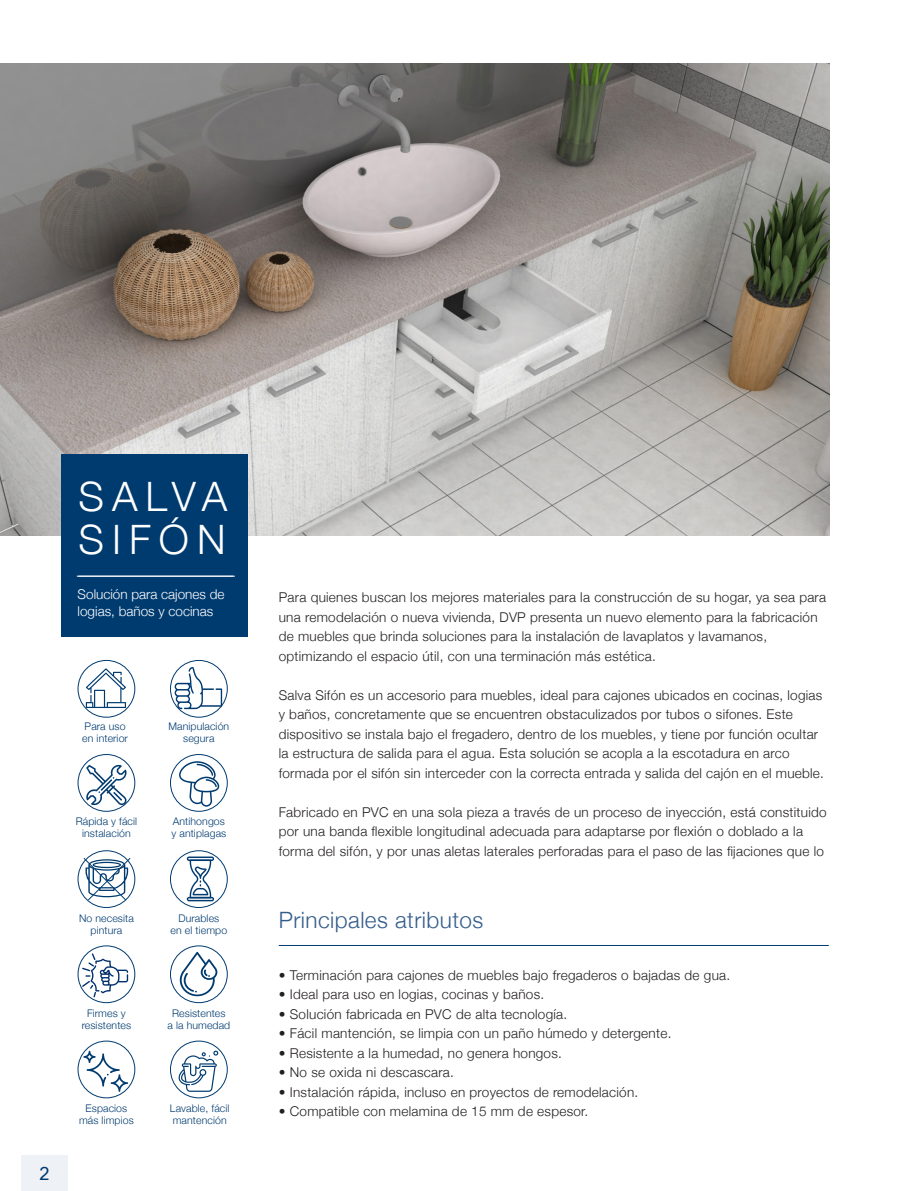
<style>
.page{position:relative;width:915px;height:1191px;background:#fff}
.page>*{position:absolute;margin:0;border:0;box-sizing:border-box;transform-origin:0 0}
.t1{font:300 40.5px "Helvetica Neue";letter-spacing:.2em;color:#fff}
.t2{font:300 22.5px "Helvetica Neue";letter-spacing:.02em;color:#355d8b}
.t3{font:18px "Microsoft Sans Serif";color:#003b70}
.t4{font:300 13.5px/19.5px "Helvetica Neue";letter-spacing:.02em;color:#231f20}
.t5{font:300 13.5px/16.8px "Helvetica Neue";color:#fff}
.t6{font:300 10.5px/12px "Helvetica Neue";letter-spacing:.01em;color:#003b70;text-align:center}
</style>
<div class="page">
<div style="left:21px;top:1155px;width:47px;height:36px;background:#eef1f5"></div>
<img style="left:0;top:64px;width:829px;height:471px">
<hr style="left:279px;top:945px;width:549px;height:1px;background:#003b70">
<div style="left:61px;top:454px;width:186px;height:183px;background:#003b70"></div>
<hr style="left:77px;top:576px;width:156px;height:1px;background:#fff">
<hr style="left:78px;top:576px;width:157px;height:1px;background:#fff">
<div style="left:78px;top:660px;width:57px;height:57px;border:1px solid #003b70;border-radius:50%"></div>
<div style="left:170px;top:660px;width:57px;height:57px;border:1px solid #003b70;border-radius:50%"></div>
<div style="left:78px;top:754px;width:57px;height:57px;border:1px solid #003b70;border-radius:50%"></div>
<div style="left:170px;top:754px;width:57px;height:57px;border:1px solid #003b70;border-radius:50%"></div>
<div style="left:78px;top:850px;width:57px;height:57px;border:1px solid #003b70;border-radius:50%"></div>
<div style="left:170px;top:850px;width:57px;height:57px;border:1px solid #003b70;border-radius:50%"></div>
<div style="left:78px;top:945px;width:57px;height:57px;border:1px solid #003b70;border-radius:50%"></div>
<div style="left:170px;top:945px;width:57px;height:57px;border:1px solid #003b70;border-radius:50%"></div>
<div style="left:170px;top:1041px;width:57px;height:57px;border:1px solid #003b70;border-radius:50%"></div>
<svg style="left:86px;top:765px;width:41px;height:40px"></svg>
<div style="left:78px;top:1041px;width:57px;height:57px;border:1px solid #003b70;border-radius:50%"></div>
<div style="left:187px;top:856px;width:27px;height:5px;background:#003b70;border-radius:2px"></div>
<svg style="left:187px;top:897px;width:27px;height:4px"></svg>
<svg style="left:188px;top:858px;width:24px;height:39px"></svg>
<svg style="left:82px;top:953px;width:46px;height:44px"></svg>
<svg style="left:86px;top:668px;width:40px;height:40px"></svg>
<svg style="left:178px;top:1050px;width:40px;height:41px"></svg>
<svg style="left:83px;top:857px;width:48px;height:44px"></svg>
<svg style="left:179px;top:761px;width:40px;height:45px"></svg>
<svg style="left:174px;top:667px;width:48px;height:42px"></svg>
<svg style="left:180px;top:952px;width:37px;height:44px"></svg>
<svg style="left:83px;top:1050px;width:45px;height:41px"></svg>
<p class="t1" style="left:78px;top:464px;width:150px">SALVA</p>
<p class="t1" style="left:78px;top:507px;width:149px">SIFÓN</p>
<p class="t5" style="left:78px;top:585px;width:148px">Solución para cajones de logias, baños y cocinas</p>
<p class="t6" style="left:85px;top:719px;width:43px">Para uso</p>
<p class="t6" style="left:82px;top:731px;width:47px">en interior</p>
<p class="t6" style="left:168px;top:719px;width:62px">Manipulación</p>
<p class="t6" style="left:183px;top:731px;width:33px">segura</p>
<p class="t6" style="left:76px;top:815px;width:63px">Rápida y fácil</p>
<p class="t6" style="left:82px;top:827px;width:50px">instalación</p>
<p class="t6" style="left:173px;top:815px;width:54px">Antihongos</p>
<p class="t6" style="left:171px;top:827px;width:56px">y antiplagas</p>
<p class="t6" style="left:79px;top:911px;width:56px">No necesita</p>
<p class="t6" style="left:90px;top:923px;width:33px">pintura</p>
<p class="t6" style="left:178px;top:911px;width:42px">Durables</p>
<p class="t6" style="left:170px;top:923px;width:58px">en el tiempo</p>
<p class="t6" style="left:82px;top:1006px;width:51px">Firmes y resistentes</p>
<p class="t6" style="left:172px;top:1006px;width:55px">Resistentes</p>
<p class="t6" style="left:167px;top:1018px;width:64px">a la humedad</p>
<h3 class="t3" style="left:39px;top:1162px;width:12px">2</h3>
<p class="t6" style="left:85px;top:1101px;width:43px">Espacios</p>
<p class="t6" style="left:79px;top:1113px;width:56px">más limpios</p>
<p class="t6" style="left:170px;top:1101px;width:61px;text-align:left">Lavable, fácil mantención</p>
<p class="t4" style="left:279px;top:587px;width:548px">Para quienes buscan los mejores materiales para la construcción de su hogar, ya sea para una remodelación o nueva vivienda, DVP presenta un nuevo elemento para la fabricación de muebles que brinda soluciones para la instalación de lavaplatos y lavamanos, optimizando el espacio útil, con una terminación más estética.</p>
<p class="t4" style="left:279px;top:684px;width:546px">Salva Sifón es un accesorio para muebles, ideal para cajones ubicados en cocinas, logias y baños, concretamente que se encuentren obstaculizados por tubos o sifones. Este dispositivo se instala bajo el fregadero, dentro de los muebles, y tiene por función ocultar la estructura de salida para el agua. Esta solución se acopla a la escotadura en arco formada por el sifón sin interceder con la correcta entrada y salida del cajón en el mueble.</p>
<p class="t4" style="left:279px;top:801px;width:549px">Fabricado en PVC en una sola pieza a través de un proceso de inyección, está constituido por una banda flexible longitudinal adecuada para adaptarse por flexión o doblado a la forma del sifón, y por unas aletas laterales perforadas para el paso de las fijaciones que lo</p>
<p class="t2" style="left:279px;top:902px;width:206px">Principales atributos</p>
<p class="t4" style="left:279px;top:964px;width:453px">• Terminación para cajones de muebles bajo fregaderos o bajadas de gua.</p>
<p class="t4" style="left:279px;top:983px;width:267px">• Ideal para uso en logias, cocinas y baños.</p>
<p class="t4" style="left:279px;top:1003px;width:290px">• Solución fabricada en PVC de alta tecnología.</p>
<p class="t4" style="left:279px;top:1022px;width:394px">• Fácil mantención, se limpia con un paño húmedo y detergente.</p>
<p class="t4" style="left:279px;top:1042px;width:284px">• Resistente a la humedad, no genera hongos.</p>
<p class="t4" style="left:279px;top:1061px;width:177px">• No se oxida ni descascara.</p>
<p class="t4" style="left:279px;top:1081px;width:361px">• Instalación rápida, incluso en proyectos de remodelación.</p>
<p class="t4" style="left:279px;top:1100px;width:311px">• Compatible con melamina de 15 mm de espesor.</p>
</div>
